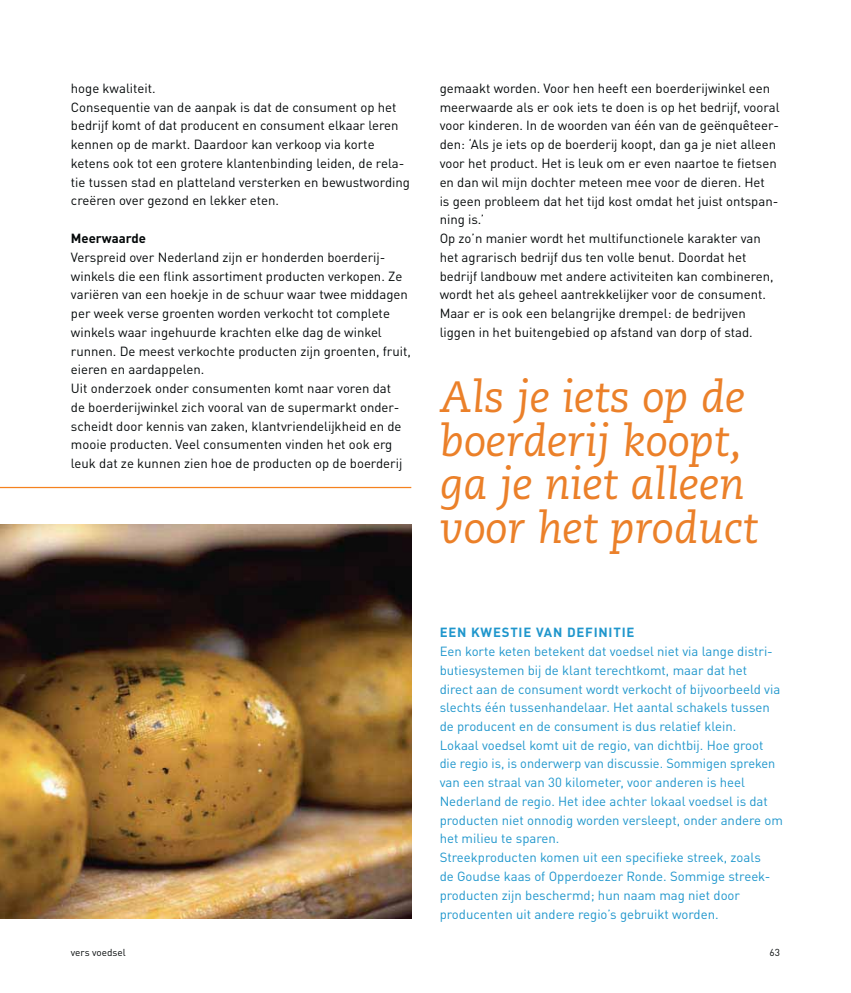
<style>
.page{position:relative;width:851px;height:993px;background:#fff}
.page>*{position:absolute;margin:0;border:0;box-sizing:border-box;transform-origin:0 0}
.t1{font:italic 43.75px/43.8px "Caecilia";color:#eb8029}
.t2{font:13.12px/18.8px "DIN Offc";color:#040809}
.t3{font:13.12px/18.8px "DIN Offc";color:#1f96cc}
.t4{font:10px "DIN Offc";color:#040809}
.s1{font-weight:700}
</style>
<div class="page">
<img style="left:0;top:524px;width:411px;height:394px">
<hr style="left:0;top:486px;width:411px;height:2px;background:#f5821f">
<p class="t2" style="left:71px;top:80px;width:340px">hoge kwaliteit.<br>Consequentie van de aanpak is dat de consument op het bedrijf komt of dat producent en consument elkaar leren kennen op de markt. Daardoor kan verkoop via korte ketens ook tot een grotere klantenbinding leiden, de rela&shy;tie tussen stad en platteland versterken en bewustwording creëren over gezond en lekker eten.</p>
<p class="t2" style="left:71px;top:230px;width:341px"><span class="s1">Meerwaarde<br></span>Verspreid over Nederland zijn er honderden boerderij&shy;winkels die een flink assortiment producten verkopen. Ze variëren van een hoekje in de schuur waar twee middagen per week verse groenten worden verkocht tot complete winkels waar ingehuurde krachten elke dag de winkel runnen. De meest verkochte producten zijn groenten, fruit, eieren en aardappelen.<br>Uit onderzoek onder consumenten komt naar voren dat<br>de boerderijwinkel zich vooral van de supermarkt onder&shy;scheidt door kennis van zaken, klantvriendelijkheid en de mooie producten. Veel consumenten vinden het ook erg leuk dat ze kunnen zien hoe de producten op de boerderij</p>
<p class="t2" style="left:439px;top:80px;width:341px">gemaakt worden. Voor hen heeft een boerderijwinkel een meerwaarde als er ook iets te doen is op het bedrijf, vooral voor kinderen. In de woorden van één van de geënquêteer&shy;den: ‘Als je iets op de boerderij koopt, dan ga je niet alleen voor het product. Het is leuk om er even naartoe te fietsen en dan wil mijn dochter meteen mee voor de dieren. Het<br>is geen probleem dat het tijd kost omdat het juist ontspan&shy;ning is.’<br>Op zo’n manier wordt het multifunctionele karakter van het agrarisch bedrijf dus ten volle benut. Doordat het bedrijf landbouw met andere activiteiten kan combineren, wordt het als geheel aantrekkelijker voor de consument.<br>Maar er is ook een belangrijke drempel: de bedrijven liggen in het buitengebied op afstand van dorp of stad.</p>
<p class="t1" style="left:439px;top:378px;width:320px">Als je iets op de boerderij koopt, ga je niet alleen voor het product</p>
<p class="t3" style="left:439px;top:624px;width:345px"><span class="s1">EEN KWESTIE VAN DEFINITIE<br></span>Een korte keten betekent dat voedsel niet via lange distri&shy;butiesystemen bij de klant terechtkomt, maar dat het direct aan de consument wordt verkocht of bijvoorbeeld via slechts één tussenhandelaar. Het aantal schakels tussen de producent en de consument is dus relatief klein.<br>Lokaal voedsel komt uit de regio, van dichtbij. Hoe groot die regio is, is onderwerp van discussie. Sommigen spreken van een straal van 30 kilometer, voor anderen is heel Nederland de regio. Het idee achter lokaal voedsel is dat producten niet onnodig worden versleept, onder andere om het milieu te sparen.<br>Streekproducten komen uit een specifieke streek, zoals<br>de Goudse kaas of Opperdoezer Ronde. Sommige streek&shy;producten zijn beschermd; hun naam mag niet door producenten uit andere regio’s gebruikt worden.</p>
<p class="t4" style="left:71px;top:948px;width:56px">vers voedsel</p>
<p class="t4" style="left:769px;top:948px;width:12px">63</p>
</div>
